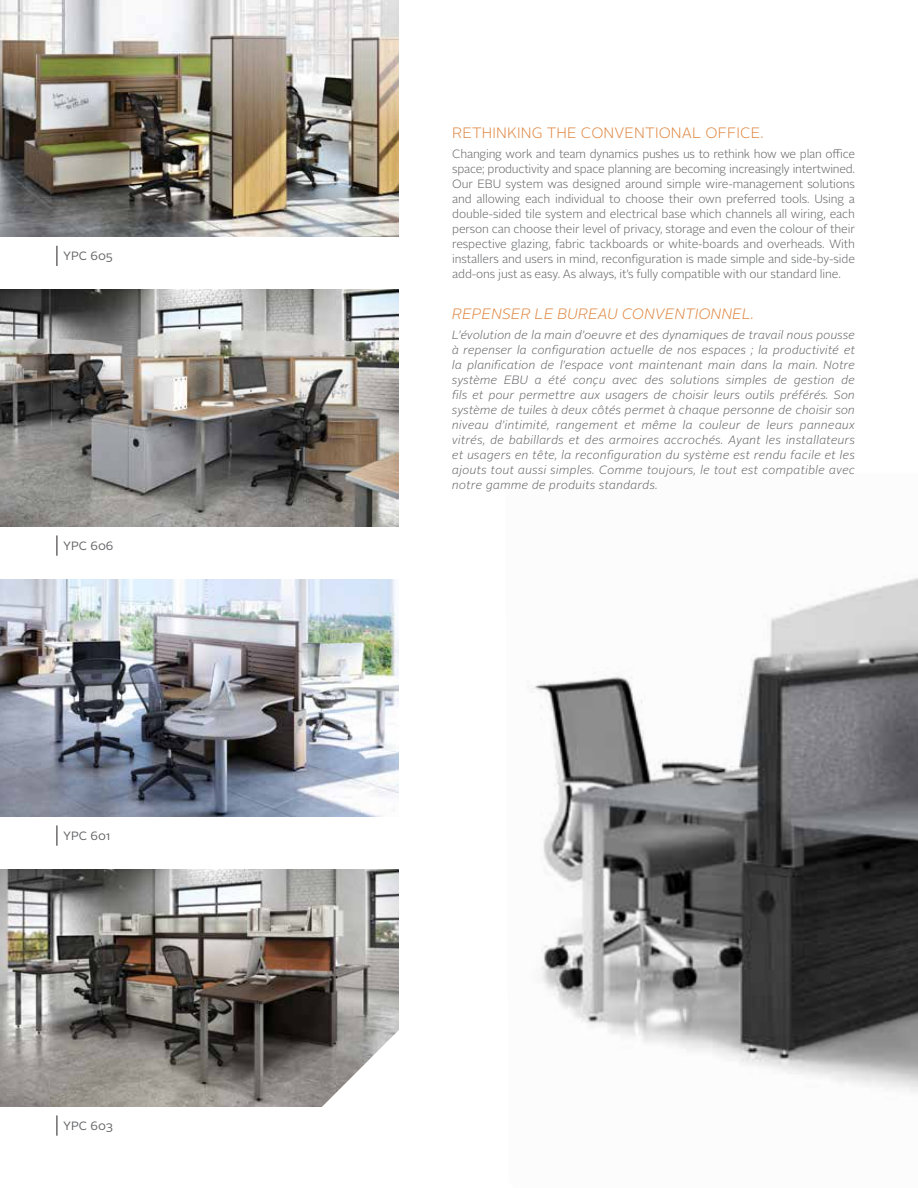
<style>
.page{position:relative;width:918px;height:1188px;background:#fff}
.page>*{position:absolute;margin:0;border:0;box-sizing:border-box;transform-origin:0 0}
.t1{font:300 15px "Alright Sans";letter-spacing:.01em;color:#e08741}
.t2{font:italic 300 15px "Alright Sans";letter-spacing:.01em;color:#e08741}
.t3{font:italic 300 12px/15px "Alright Sans";letter-spacing:.02em;color:#636466;text-align:justify}
.t4{font:300 12px/15px "Alright Sans";letter-spacing:-.01em;color:#636466;text-align:justify}
.t5{font:12px "Alright Sans";color:#636466}
</style>
<div class="page">
<img style="left:531px;top:578px;width:387px;height:514px">
<img style="left:0;top:870px;width:399px;height:236px">
<img style="left:0;top:580px;width:399px;height:236px">
<img style="left:0;top:290px;width:399px;height:236px">
<img style="left:0;top:0;width:399px;height:236px">
<svg style="left:315px;top:1023px;width:84px;height:84px"></svg>
<svg style="left:57px;top:1115px;width:1px;height:21px"></svg>
<svg style="left:57px;top:825px;width:1px;height:21px"></svg>
<svg style="left:57px;top:535px;width:1px;height:21px"></svg>
<svg style="left:57px;top:246px;width:1px;height:20px"></svg>
<p class="t5" style="left:63px;top:248px;width:51px">YPC 605</p>
<p class="t5" style="left:63px;top:537px;width:52px">YPC 606</p>
<p class="t5" style="left:63px;top:827px;width:49px">YPC 601</p>
<p class="t5" style="left:63px;top:1117px;width:51px">YPC 603</p>
<p class="t1" style="left:452px;top:122px;width:313px">Rethinking the conventional office.</p>
<p class="t4" style="left:452px;top:147px;width:404px">Changing work and team dynamics pushes us to rethink how we plan office space; productivity and space planning are becoming increasingly intertwined.<br>Our E BU system was designed around simple wire-management solutions and allowing each individual to choose their own preferred tools. Using a double-sided tile system and electrical base which channels all wiring, each person can choose their level of privacy, storage and even the colour of their respective glazing, fabric tackboards or white-boards and overheads. With installers and users in mind, reconfiguration is made simple and side-by-side add-ons just as easy. As always, it’s fully compatible with our standard line.</p>
<p class="t2" style="left:452px;top:304px;width:304px">Repenser l e bureau conventionnel .</p>
<p class="t3" style="left:452px;top:328px;width:404px">L’évolution de la main d’oeuvre et des dynamiques de travail nous pousse à repenser la configuration actuelle de nos espaces ; la productivité et la planification de l’espace vont maintenant main dans la main. Notre système EBU</p>
<p class="t3" style="left:452px;top:373px;width:404px;text-indent:83px">a été conçu avec des solutions simples de gestion de fils et pour permettre aux usagers de choisir leurs outils préférés. Son système de tuiles à deux côtés permet à chaque personne de choisir son niveau d’intimité, rangement et même la couleur de leurs panneaux vitrés, de babillards et des armoires accrochés. Ayant les installateurs et usagers en tête, la reconfiguration du système est rendu facile et les ajouts tout aussi simples. Comme toujours, le tout est compatible avec notre gamme de produits standards.</p>
</div>
